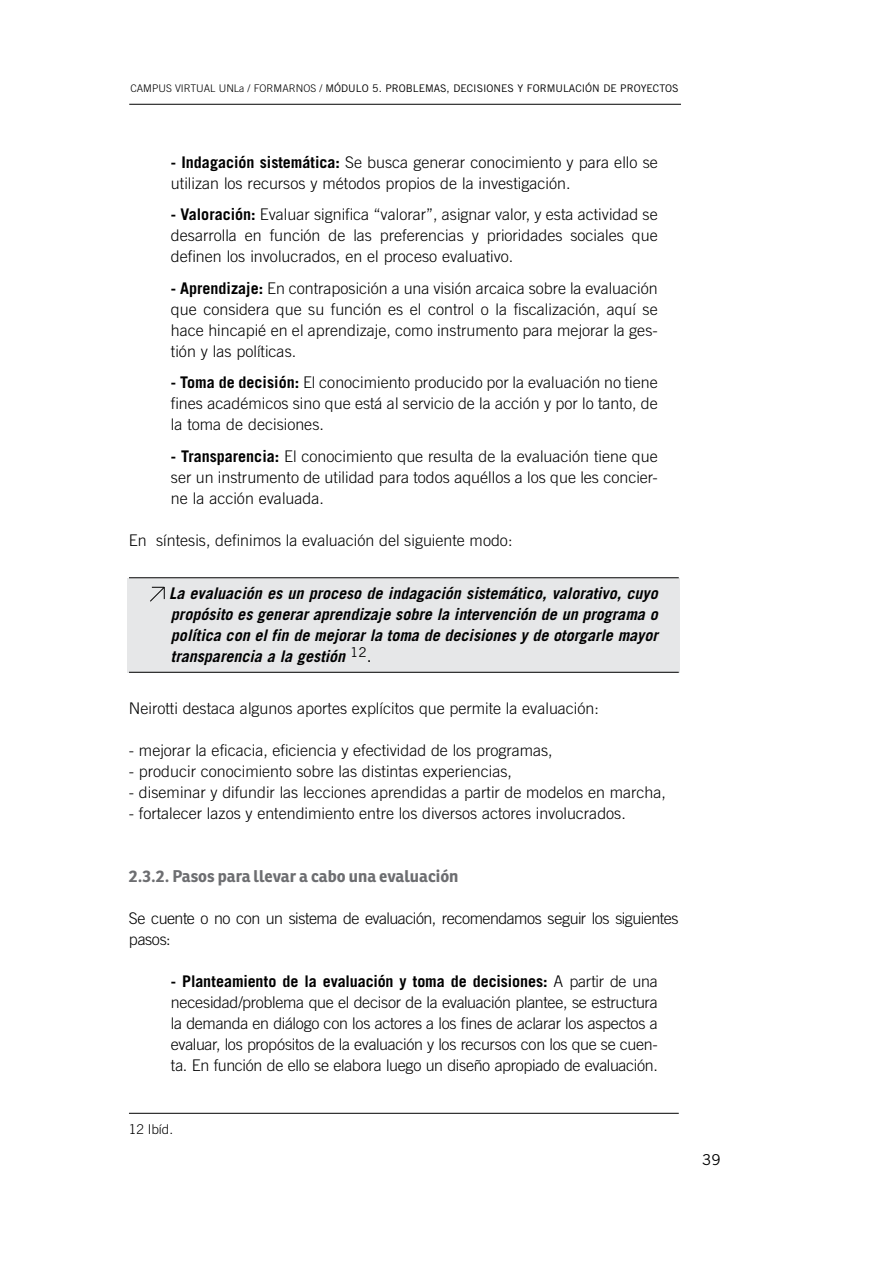
<style>
.page{position:relative;width:893px;height:1263px;background:#fff}
.page>*{position:absolute;margin:0;border:0;box-sizing:border-box;transform-origin:0 0}
.t1{font:700 16.5px "Ronnia";color:#6d6e71}
.t2{font:300 16.05px/21px "Trade Gothic LT Std";color:#000;text-align:justify}
.t3{font:italic 700 16.05px/21px "Trade Gothic LT Std";color:#000;text-align:justify}
.t4{font:300 16.05px/21px "Trade Gothic LT Std";letter-spacing:-.03em;color:#000}
.t5{font:15px "Trade Gothic LT Std";color:#000}
.t6{font:300 13.5px "Trade Gothic LT Std";color:#000}
.t7{font:10.5px "Trade Gothic LT Std";color:#000}
.t8{font:300 10.5px "Trade Gothic LT Std";color:#000}
.s1{font-weight:300}
.s2{font-weight:700}
.s3{font-weight:400;font-style:normal}
</style>
<div class="page">
<hr style="left:129px;top:104px;width:552px;height:1px;background:#000">
<div style="left:128px;top:578px;width:552px;height:94px;background:#e6e7e8"></div>
<hr style="left:129px;top:577px;width:550px;height:1px;background:#000">
<hr style="left:129px;top:672px;width:550px;height:1px;background:#000">
<svg style="left:150px;top:586px;width:15px;height:16px"></svg>
<hr style="left:129px;top:1113px;width:550px;height:1px;background:#000">
<p class="t8" style="left:130px;top:82px;width:58px">CAMPUS Virtual</p>
<p class="t7" style="left:219px;top:82px;width:461px"><span class="s1">UNLa / FORMARNOS /</span> MÓDU LO 5. PROBLEMAS, DECISIONES Y FORMU LACIÓN DE PROYECTOS</p>
<p class="t2" style="left:171px;top:151px;width:488px"><span class="s2">- Indagación sistemática:</span> Se busca generar conocimiento y para ello se utilizan los recursos y métodos propios de la investigación.</p>
<p class="t2" style="left:171px;top:204px;width:488px"><span class="s2">- Valoración:</span> Evaluar significa “valorar”, asignar valor, y esta actividad se desarrolla en función de las preferencias y prioridades sociales que definen los involucrados, en el proceso evaluativo.</p>
<p class="t2" style="left:171px;top:277px;width:488px"><span class="s2">- Aprendizaje:</span> En contraposición a una visión arcaica sobre la evaluación que considera que su función es el control o la fiscalización, aquí se hace hincapié en el aprendizaje, como instrumento para mejorar la ges&shy;tión y las políticas.</p>
<p class="t2" style="left:171px;top:372px;width:488px"><span class="s2">- Toma de decisión:</span> El conocimiento producido por la evaluación no tiene fines académicos sino que está al servicio de la acción y por lo tanto, de la toma de decisiones.</p>
<p class="t2" style="left:171px;top:445px;width:488px"><span class="s2">- Transparencia:</span> El conocimiento que resulta de la evaluación tiene que ser un instrumento de utilidad para todos aquéllos a los que les concier&shy;ne la acción evaluada.</p>
<p class="t2" style="left:129px;top:530px;width:385px">En síntesis, definimos la evaluación del siguiente modo:</p>
<p class="t3" style="left:169px;top:582px;width:490px">La evaluación es un proceso de indagación sistemático, valorativo, cuyo propósito es generar aprendizaje sobre la intervención de un programa o política con el fin de mejorar la toma de decisiones y de otorgarle mayor transparencia a la gestión <sup>12</sup><span class="s3">.</span></p>
<p class="t2" style="left:129px;top:698px;width:471px">Neirotti destaca algunos aportes explícitos que permite la evaluación:</p>
<p class="t2" style="left:129px;top:740px;width:425px">- mejorar la eficacia, eficiencia y efectividad de los programas,</p>
<p class="t2" style="left:129px;top:761px;width:384px">- producir conocimiento sobre las distintas experiencias,</p>
<p class="t2" style="left:129px;top:782px;width:538px">- diseminar y difundir las lecciones aprendidas a partir de modelos en marcha,</p>
<p class="t2" style="left:129px;top:803px;width:498px">- fortalecer lazos y entendimiento entre los diversos actores involucrados.</p>
<p class="t1" style="left:129px;top:866px;width:331px">2.3.2. Pasos para llevar a cabo una evaluación</p>
<p class="t4" style="left:129px;top:908px;width:551px">Se cuente o no con un sistema de evaluación, recomendamos seguir los siguientes pasos:</p>
<p class="t2" style="left:171px;top:971px;width:488px"><span class="s2">- Planteamiento de la evaluación y toma de decisiones:</span> A partir de una necesidad/problema que el decisor de la evaluación plantee, se estructura la demanda en diálogo con los actores a los fines de aclarar los aspectos a evaluar, los propósitos de la evaluación y los recursos con los que se cuen&shy;ta. En función de ello se elabora luego un diseño apropiado de evaluación.</p>
<p class="t6" style="left:129px;top:1121px;width:46px">12 Ibíd.</p>
<p class="t5" style="left:702px;top:1150px;width:20px">39</p>
</div>
